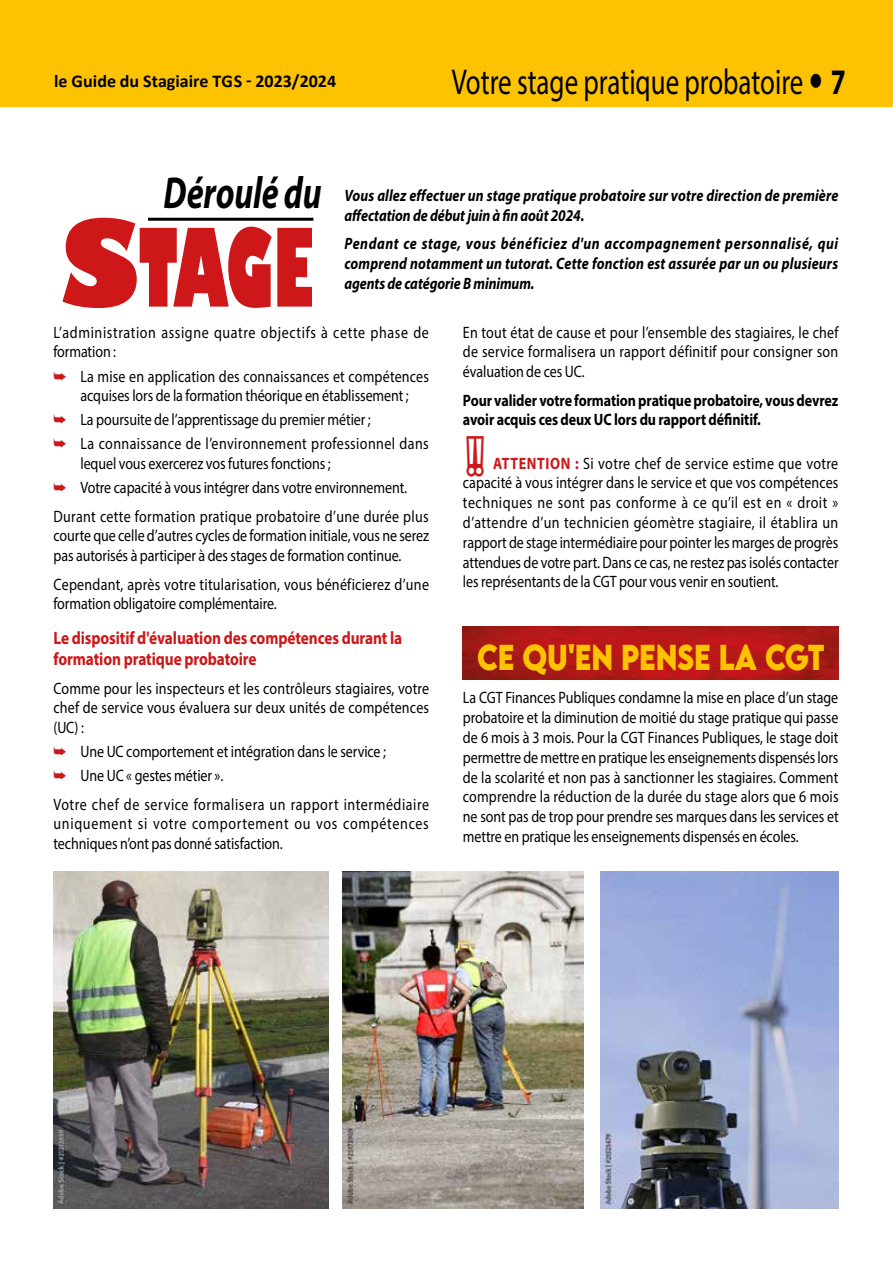
<style>
.page{position:relative;width:893px;height:1263px;background:#fff}
.page>*{position:absolute;margin:0;border:0;box-sizing:border-box;transform-origin:0 0}
.t1{font:800 105.75px "Gill Sans";color:#cd1719;scale:.53 1}
.t2{font:italic 700 45px "Myriad Pro";letter-spacing:-.005em;color:#000;scale:.75 1}
.t3{font:36px "Myriad Pro";color:#000;scale:.75 1}
.t4{font:700 36px "Myriad Pro";color:#000;scale:.75 1}
.t5{font:700 31.95px "LEMONMILK";letter-spacing:-.005em;color:#fdc300;scale:.83 1}
.t6{font:700 18px/21.6px "Myriad Pro";letter-spacing:-.005em;color:#cd1719;scale:.85 1}
.t7{font:700 18px "Calibri";color:#000}
.t8{font:16.5px/19.8px "Myriad Pro";letter-spacing:-.005em;color:#000;text-align:justify;scale:.85 1}
.t9{font:italic 700 16.5px/19.8px "Myriad Pro";letter-spacing:.01em;color:#000;scale:.85 1}
.t10{font:700 16.5px/19.8px "Myriad Pro";letter-spacing:-.005em;color:#000;scale:.85 1}
.t11{font:16.5px/24px "Myriad Pro";letter-spacing:.02em;color:#000;scale:.85 1}
.t12{font:16.5px/19.8px "Myriad Pro";letter-spacing:.015em;color:#000;scale:.85 1}
.t13{font:16.5px/19.8px "Myriad Pro";letter-spacing:.045em;color:#000;scale:.85 1}
.s1{font-size:117.45px}
.s2{font-weight:700;color:#cd1719}
</style>
<div class="page">
<div style="left:0;top:0;width:893px;height:106px;background:#fdc300"></div>
<hr style="left:148px;top:218px;width:165px;height:3px;background:#000">
<img style="left:600px;top:872px;width:239px;height:337px">
<img style="left:343px;top:872px;width:240px;height:337px">
<img style="left:53px;top:872px;width:276px;height:337px">
<img style="left:463px;top:626px;width:376px;height:53px">
<h3 class="t3" style="left:452px;top:60px;width:470px">Votre stage pratique probatoire</h3>
<p class="t7" style="left:54px;top:68px;width:284px">le Guide du Stagiaire TGS - 2023/2024</p>
<h3 class="t4" style="left:831px;top:58px;width:21px">7</h3>
<h2 class="t2" style="left:164px;top:164px;width:212px">Déroulé du</h2>
<h1 class="t1" style="left:61px;top:201px;width:478px"><span class="s1">S</span>TAGE</h1>
<p class="t9" style="left:344px;top:185px;width:583px">Vous allez effectuer un stage pratique probatoire sur votre direction de première affectation de début juin à fin août 2024.</p>
<p class="t9" style="left:344px;top:233px;width:582px">Pendant ce stage, vous bénéficiez d'un accompagnement personnalisé, qui comprend notamment un tutorat. Cette fonction est assurée par un ou plusieurs</p>
<p class="t9" style="left:344px;top:273px;width:225px">agents de catégorie B minimum.</p>
<p class="t13" style="left:53px;top:322px;width:443px">L’administration assigne quatre objectifs à cette phase de formation :</p>
<p class="t8" style="left:80px;top:366px;width:412px">La mise en application des connaissances et compétences acquises lors de la formation théorique en établissement ;</p>
<p class="t11" style="left:80px;top:408px;width:411px">La poursuite de l’apprentissage du premier métier ;<br>La connaissance de l’environnement professionnel dans</p>
<p class="t8" style="left:80px;top:451px;width:386px;line-height:24px">lequel vous exercerez vos futures fonctions ;<br>Votre capacité à vous intégrer dans votre environnement.</p>
<p class="t8" style="left:53px;top:506px;width:443px">Durant cette formation pratique probatoire d’une durée plus courte que celle d’autres cycles de formation initiale, vous ne serez pas autorisés à participer à des stages de formation continue.</p>
<p class="t12" style="left:53px;top:574px;width:443px">Cependant, après votre titularisation, vous bénéficierez d’une formation obligatoire complémentaire.</p>
<p class="t6" style="left:53px;top:626px;width:412px">Le dispositif d'évaluation des compétences durant la formation pratique probatoire</p>
<p class="t8" style="left:53px;top:678px;width:443px">Comme pour les inspecteurs et les contrôleurs stagiaires, votre chef de service vous évaluera sur deux unités de compétences (UC) :</p>
<p class="t8" style="left:80px;top:739px;width:361px;line-height:24px">Une UC comportement et intégration dans le service ;<br>Une UC « gestes métier ».</p>
<p class="t8" style="left:53px;top:794px;width:443px">Votre chef de service formalisera un rapport intermédiaire uniquement si votre comportement ou vos compétences techniques n’ont pas donné satisfaction.</p>
<p class="t8" style="left:463px;top:322px;width:443px">En tout état de cause et pour l’ensemble des stagiaires, le chef de service formalisera un rapport définitif pour consigner son évaluation de ces UC.</p>
<p class="t10" style="left:463px;top:390px;width:443px">Pour valider votre formation pratique probatoire, vous devrez avoir acquis ces deux UC lors du rapport définitif.</p>
<p class="t8" style="left:463px;top:453px;width:443px;text-indent:30px"><span class="s2">ATTENTION :</span> Si votre chef de service estime que votre capacité à vous intégrer dans le service et que vos compétences techniques ne sont pas conforme à ce qu’il est en « droit » d’attendre d’un technicien géomètre stagiaire, il établira un rapport de stage intermédiaire pour pointer les marges de progrès attendues de votre part. Dans ce cas, ne restez pas isolés contacter les représentants de la CGT pour vous venir en soutient.</p>
<h3 class="t5" style="left:477px;top:636px;width:217px">CE QU'EN PENSE</h3>
<h3 class="t5" style="left:719px;top:636px;width:129px">LA CGT</h3>
<p class="t8" style="left:463px;top:688px;width:443px">La CGT Finances Publiques condamne la mise en place d’un stage probatoire et la diminution de moitié du stage pratique qui passe de 6 mois à 3 mois. Pour la CGT Finances Publiques, le stage doit permettre de mettre en pratique les enseignements dispensés lors de la scolarité et non pas à sanctionner les stagiaires. Comment comprendre la réduction de la durée du stage alors que 6 mois ne sont pas de trop pour prendre ses marques dans les services et mettre en pratique les enseignements dispensés en écoles.</p>
</div>
